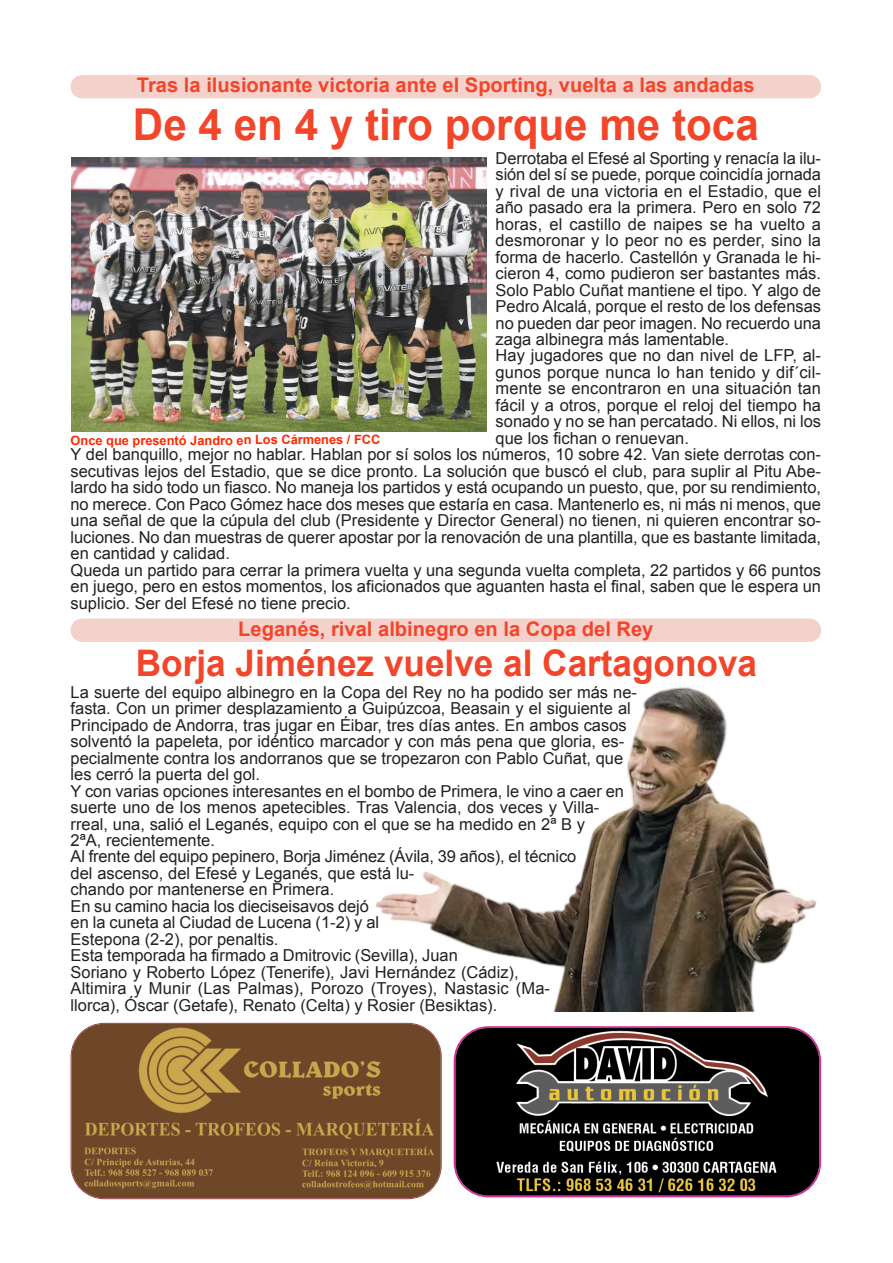
<style>
.page{position:relative;width:893px;height:1263px;background:#fff}
.page>*{position:absolute;margin:0;border:0;box-sizing:border-box;transform-origin:0 0}
.t1{font:700 43.95px "Arial";color:#f2452a;scale:.96 1}
.t2{font:700 36.6px "Arial";color:#f2452a;scale:.96 1}
.t3{font:700 20.1px "Arial";color:#f2452a}
.t4{font:16.5px/16.5px "Arial";color:#232021}
.t5{font:700 12.75px "Arial";color:#ff2800}
</style>
<div class="page">
<div style="left:71px;top:75px;width:750px;height:23px;background:#f4d1cb"></div>
<img style="left:71px;top:158px;width:415px;height:273px">
<div style="left:71px;top:619px;width:750px;height:23px;background:#f4d1cb"></div>
<img style="left:375px;top:687px;width:442px;height:325px">
<svg style="left:453px;top:1026px;width:368px;height:171px"></svg>
<img style="left:456px;top:1028px;width:363px;height:168px">
<img style="left:71px;top:1024px;width:370px;height:174px">
<p class="t3" style="left:137px;top:74px;width:619px">Tras la ilusionante victoria ante el Sporting, vuelta a las andadas</p>
<h1 class="t1" style="left:133px;top:100px;width:653px">De 4 en 4 y tiro porque me toca</h1>
<p class="t4" style="left:495px;top:150px;width:327px">Derrotaba el Efesé al Sporting y renacía la ilu-</p>
<p class="t4" style="left:495px;top:166px;width:327px">sión del sí se puede, porque coincidía jornada</p>
<p class="t4" style="left:495px;top:183px;width:327px">y rival de una victoria en el Estadio, que el</p>
<p class="t4" style="left:495px;top:199px;width:327px">año pasado era la primera. Pero en solo 72</p>
<p class="t4" style="left:495px;top:216px;width:327px">horas, el castillo de naipes se ha vuelto a</p>
<p class="t4" style="left:495px;top:232px;width:327px">desmoronar y lo peor no es perder, sino la</p>
<p class="t4" style="left:495px;top:249px;width:327px">forma de hacerlo. Castellón y Granada le hi-</p>
<p class="t4" style="left:495px;top:265px;width:327px">cieron 4, como pudieron ser bastantes más.</p>
<p class="t4" style="left:495px;top:282px;width:327px">Solo Pablo Cuñat mantiene el tipo. Y algo de</p>
<p class="t4" style="left:495px;top:298px;width:327px">Pedro Alcalá, porque el resto de los defensas</p>
<p class="t4" style="left:495px;top:315px;width:327px">no pueden dar peor imagen. No recuerdo una</p>
<p class="t4" style="left:495px;top:331px;width:235px">zaga albinegra más lamentable.</p>
<p class="t4" style="left:495px;top:348px;width:327px">Hay jugadores que no dan nivel de LFP, al-</p>
<p class="t4" style="left:495px;top:364px;width:327px">gunos porque nunca lo han tenido y dif´cil-</p>
<p class="t4" style="left:495px;top:380px;width:327px">mente se encontraron en una situación tan</p>
<p class="t4" style="left:495px;top:397px;width:327px">fácil y a otros, porque el reloj del tiempo ha</p>
<p class="t4" style="left:495px;top:413px;width:327px">sonado y no se han percatado. Ni ellos, ni los</p>
<p class="t4" style="left:495px;top:430px;width:195px">que los fichan o renuevan.</p>
<p class="t4" style="left:71px;top:446px;width:752px">Y del banquillo, mejor no hablar. Hablan por sí solos los números, 10 sobre 42. Van siete derrotas con-</p>
<p class="t4" style="left:71px;top:463px;width:752px">secutivas lejos del Estadio, que se dice pronto. La solución que buscó el club, para suplir al Pitu Abe-</p>
<p class="t4" style="left:71px;top:479px;width:752px">lardo ha sido todo un fiasco. No maneja los partidos y está ocupando un puesto, que, por su rendimiento,</p>
<p class="t4" style="left:71px;top:496px;width:752px">no merece. Con Paco Gómez hace dos meses que estaría en casa. Mantenerlo es, ni más ni menos, que</p>
<p class="t4" style="left:71px;top:512px;width:752px">una señal de que la cúpula del club (Presidente y Director General) no tienen, ni quieren encontrar so-</p>
<p class="t4" style="left:71px;top:529px;width:752px">luciones. No dan muestras de querer apostar por la renovación de una plantilla, que es bastante limitada,</p>
<p class="t4" style="left:71px;top:545px;width:161px">en cantidad y calidad.</p>
<p class="t4" style="left:71px;top:562px;width:752px">Queda un partido para cerrar la primera vuelta y una segunda vuelta completa, 22 partidos y 66 puntos</p>
<p class="t4" style="left:71px;top:578px;width:752px">en juego, pero en estos momentos, los aficionados que aguanten hasta el final, saben que le espera un</p>
<p class="t4" style="left:71px;top:595px;width:282px">suplicio. Ser del Efesé no tiene precio.</p>
<p class="t5" style="left:71px;top:433px;width:311px">Once que presentó Jandro en Los Cármenes / FCC</p>
<p class="t3" style="left:238px;top:618px;width:417px">Leganés, rival albinegro en la Copa del Rey</p>
<h2 class="t2" style="left:136px;top:643px;width:648px">Borja Jiménez vuelve al Cartagonova</h2>
<p class="t4" style="left:71px;top:684px;width:568px">La suerte del equipo albinegro en la Copa del Rey no ha podido ser más ne&shy;fasta. Con un primer desplazamiento a Guipúzcoa, Beasain y el siguiente al Principado de Andorra, tras jugar en Éibar, tres días antes. En ambos casos solventó la papeleta, por idéntico marcador y con más pena que gloria, es&shy;pecialmente contra los andorranos que se tropezaron con Pablo Cuñat, que les cerró la puerta del gol.<br>Y con varias opciones interesantes en el bombo de Primera, le vino a caer en suerte uno de los menos apetecibles. Tras Valencia, dos veces y Villa&shy;rreal, una, salió el Leganés, equipo con el que se ha medido en 2ª B y<br>2ªA, recientemente.<br>Al frente del equipo pepinero, Borja Jiménez (Ávila, 39 años), el técnico<br>del ascenso, del Efesé y Leganés, que está lu-<br>chando por mantenerse en Primera.<br>En su camino hacia los dieciseisavos dejó<br>en la cuneta al Ciudad de Lucena (1-2) y al<br>Estepona (2-2), por penaltis.<br>Esta temporada ha firmado a Dmitrovic (Sevilla), Juan<br>Soriano y Roberto López (Tenerife), Javi Hernández (Cádiz),<br>Altimira y Munir (Las Palmas), Porozo (Troyes), Nastasic (Ma-<br>llorca), Óscar (Getafe), Renato (Celta) y Rosier (Besiktas).</p>
</div>
